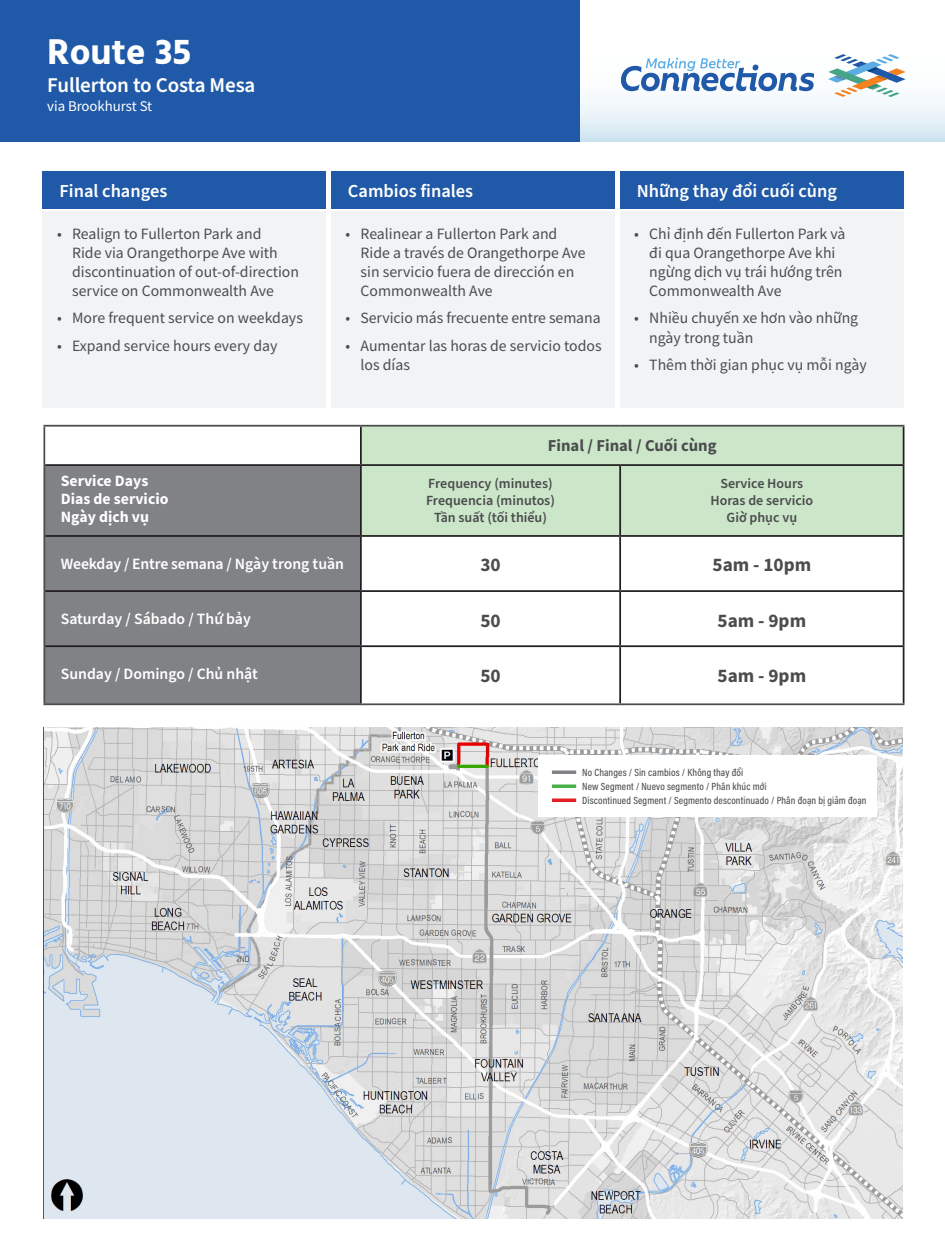
<style>
.page{position:relative;width:945px;height:1260px;background:#fff}
.page>*{position:absolute;margin:0;border:0;box-sizing:border-box;transform-origin:0 0}
.t1{font:700 36.75px "Hind";color:#fff}
.t2{font:600 21px "Source Sans Pro";letter-spacing:-.005em;color:#fff}
.t3{font:700 19.25px "Source Sans Pro";color:#4b4c4d}
.t4{font:600 18.38px "Source Sans Pro";color:#fff}
.t5{font:700 16.62px "Source Sans Pro";color:#4b4c4d}
.t6{font:15.75px/19.2px "Source Sans Pro";color:#4b4c4d}
.t7{font:600 15.75px "Source Sans Pro";color:#fff}
.t8{font:700 15.75px/18.4px "Source Sans Pro";color:#fff}
.t9{font:14.88px "Source Sans Pro";letter-spacing:-.005em;color:#fff}
.t10{font:600 14px/16.8px "Source Sans Pro";color:#4b4c4d;text-align:center}
.t11{font:500 10.5px "Acumin Pro Cond";letter-spacing:.01em;color:#4b4c4d}
</style>
<div class="page">
<div style="left:620px;top:171px;width:284px;height:37px;background:#2059a8"></div>
<div style="left:331px;top:171px;width:284px;height:37px;background:#2059a8"></div>
<div style="left:42px;top:171px;width:284px;height:37px;background:#2059a8"></div>
<svg style="left:580px;top:57px;width:365px;height:85px"></svg>
<svg style="left:621px;top:58px;width:193px;height:33px"></svg>
<svg style="left:828px;top:54px;width:78px;height:43px"></svg>
<div style="left:0;top:0;width:580px;height:142px;background:#2059a8"></div>
<div style="left:620px;top:212px;width:284px;height:196px;background:#f2f3f4"></div>
<div style="left:331px;top:212px;width:284px;height:196px;background:#f2f3f4"></div>
<div style="left:42px;top:212px;width:284px;height:196px;background:#f2f3f4"></div>
<img style="left:44px;top:728px;width:858px;height:491px">
<div style="left:538px;top:755px;width:339px;height:62px;background:#fff"></div>
<svg style="left:552px;top:784px;width:24px;height:4px"></svg>
<hr style="left:552px;top:799px;width:24px;height:3px;background:#e31e24">
<svg style="left:552px;top:770px;width:24px;height:4px"></svg>
<div style="left:362px;top:427px;width:541px;height:108px;background:#cce6ca"></div>
<div style="left:45px;top:466px;width:315px;height:237px;background:#808285"></div>
<hr style="left:903px;top:427px;width:1px;height:37px;background:#231f20">
<hr style="left:361px;top:464px;width:259px;height:2px;background:#231f20">
<hr style="left:620px;top:464px;width:284px;height:2px;background:#231f20">
<hr style="left:619px;top:466px;width:2px;height:69px;background:#231f20">
<hr style="left:903px;top:466px;width:1px;height:69px;background:#231f20">
<hr style="left:361px;top:535px;width:259px;height:2px;background:#231f20">
<hr style="left:620px;top:535px;width:284px;height:2px;background:#231f20">
<hr style="left:619px;top:537px;width:2px;height:53px;background:#231f20">
<hr style="left:903px;top:537px;width:1px;height:53px;background:#231f20">
<hr style="left:361px;top:590px;width:259px;height:2px;background:#231f20">
<hr style="left:620px;top:590px;width:284px;height:2px;background:#231f20">
<hr style="left:619px;top:592px;width:2px;height:53px;background:#231f20">
<hr style="left:903px;top:592px;width:1px;height:53px;background:#231f20">
<hr style="left:361px;top:645px;width:259px;height:2px;background:#231f20">
<hr style="left:360px;top:647px;width:2px;height:56px;background:#231f20">
<hr style="left:620px;top:645px;width:284px;height:2px;background:#231f20">
<hr style="left:619px;top:647px;width:2px;height:56px;background:#231f20">
<hr style="left:903px;top:647px;width:1px;height:56px;background:#231f20">
<hr style="left:360px;top:592px;width:2px;height:53px;background:#231f20">
<hr style="left:45px;top:645px;width:316px;height:2px;background:#231f20">
<hr style="left:360px;top:537px;width:2px;height:53px;background:#231f20">
<hr style="left:45px;top:590px;width:316px;height:2px;background:#231f20">
<hr style="left:360px;top:466px;width:2px;height:69px;background:#231f20">
<hr style="left:45px;top:535px;width:316px;height:2px;background:#231f20">
<hr style="left:360px;top:427px;width:2px;height:37px;background:#231f20">
<hr style="left:45px;top:464px;width:316px;height:2px;background:#231f20">
<hr style="left:43px;top:425px;width:318px;height:2px;background:#4b4c4d">
<hr style="left:43px;top:427px;width:2px;height:38px;background:#4b4c4d">
<hr style="left:361px;top:425px;width:259px;height:2px;background:#4b4c4d">
<hr style="left:620px;top:425px;width:284px;height:2px;background:#4b4c4d">
<hr style="left:43px;top:465px;width:2px;height:71px;background:#4b4c4d">
<hr style="left:43px;top:536px;width:2px;height:55px;background:#4b4c4d">
<hr style="left:43px;top:591px;width:2px;height:55px;background:#4b4c4d">
<hr style="left:43px;top:646px;width:2px;height:57px;background:#4b4c4d">
<hr style="left:43px;top:703px;width:318px;height:2px;background:#4b4c4d">
<hr style="left:361px;top:703px;width:259px;height:2px;background:#4b4c4d">
<hr style="left:620px;top:703px;width:284px;height:2px;background:#4b4c4d">
<h1 class="t1" style="left:47px;top:29px;width:145px">Route 35</h1>
<h2 class="t2" style="left:47px;top:71px;width:210px">Fullerton to Costa Mesa</h2>
<p class="t9" style="left:47px;top:96px;width:106px">via Brookhurst St</p>
<h3 class="t4" style="left:60px;top:178px;width:109px">Final changes</h3>
<h3 class="t4" style="left:348px;top:178px;width:127px">Cambios finales</h3>
<p class="t6" style="left:57px;top:224px;width:206px">• Realign to Fullerton Park and</p>
<p class="t6" style="left:72px;top:243px;width:228px">Ride via Orangethorpe Ave with discontinuation of out-of-direction service on Commonwealth Ave</p>
<p class="t6" style="left:57px;top:309px;width:247px">• More frequent service on weekdays</p>
<p class="t6" style="left:57px;top:336px;width:222px">• Expand service hours every day</p>
<p class="t6" style="left:361px;top:224px;width:227px;text-indent:-15px">• Realinear a Fullerton Park and<br>Ride a través de Orangethorpe Ave sin servicio fuera de dirección en<br>Commonwealth Ave</p>
<p class="t6" style="left:345px;top:309px;width:257px">• Servicio más frecuente entre semana</p>
<p class="t6" style="left:361px;top:336px;width:243px;text-indent:-15px">• Aumentar las horas de servicio todos los días</p>
<h3 class="t4" style="left:637px;top:178px;width:202px">Những thay đổi cuối cùng</h3>
<p class="t6" style="left:649px;top:224px;width:198px;text-indent:-15px">• Chỉ định đến Fullerton Park và đi qua Orangethorpe Ave khi ngừng dịch vụ trái hướng trên<br>Commonwealth Ave</p>
<p class="t6" style="left:649px;top:309px;width:210px;text-indent:-15px">• Nhiều chuyến xe hơn vào những ngày trong tuần</p>
<p class="t6" style="left:634px;top:355px;width:234px">• Thêm thời gian phục vụ mỗi ngày</p>
<p class="t5" style="left:548px;top:435px;width:170px">Final / Final / Cuối cùng</p>
<p class="t8" style="left:61px;top:471px;width:109px">Service Days<br>Dias de servicio<br>Ngày dịch vụ</p>
<p class="t10" style="left:426px;top:476px;width:130px">Frequency (minutes)<br>Frequencia (minutos)<br>Tần suất (tối thiểu)</p>
<p class="t10" style="left:710px;top:476px;width:104px">Service Hours<br>Horas de servicio<br>Giờ phục vụ</p>
<p class="t7" style="left:61px;top:553px;width:285px">Weekday / Entre semana / Ngày trong tuần</p>
<h2 class="t3" style="left:480px;top:552px;width:22px">30</h2>
<h2 class="t3" style="left:713px;top:552px;width:100px">5am - 10pm</h2>
<p class="t7" style="left:61px;top:608px;width:192px">Saturday / Sábado / Thứ bảy</p>
<h2 class="t3" style="left:480px;top:607px;width:22px">50</h2>
<h2 class="t3" style="left:718px;top:607px;width:90px">5am - 9pm</h2>
<p class="t7" style="left:61px;top:663px;width:198px">Sunday / Domingo / Chủ nhật</p>
<h2 class="t3" style="left:480px;top:662px;width:22px">50</h2>
<h2 class="t3" style="left:718px;top:662px;width:90px">5am - 9pm</h2>
<p class="t11" style="left:582px;top:765px;width:162px">No Changes / Sin cambios / Không thay đổi</p>
<p class="t11" style="left:582px;top:779px;width:186px">New Segment / Nuevo segmento / Phân khúc mới</p>
<p class="t11" style="left:582px;top:793px;width:286px">Discontinued Segment / Segmento descontinuado / Phân đoạn bị giảm đoạn</p>
</div>
